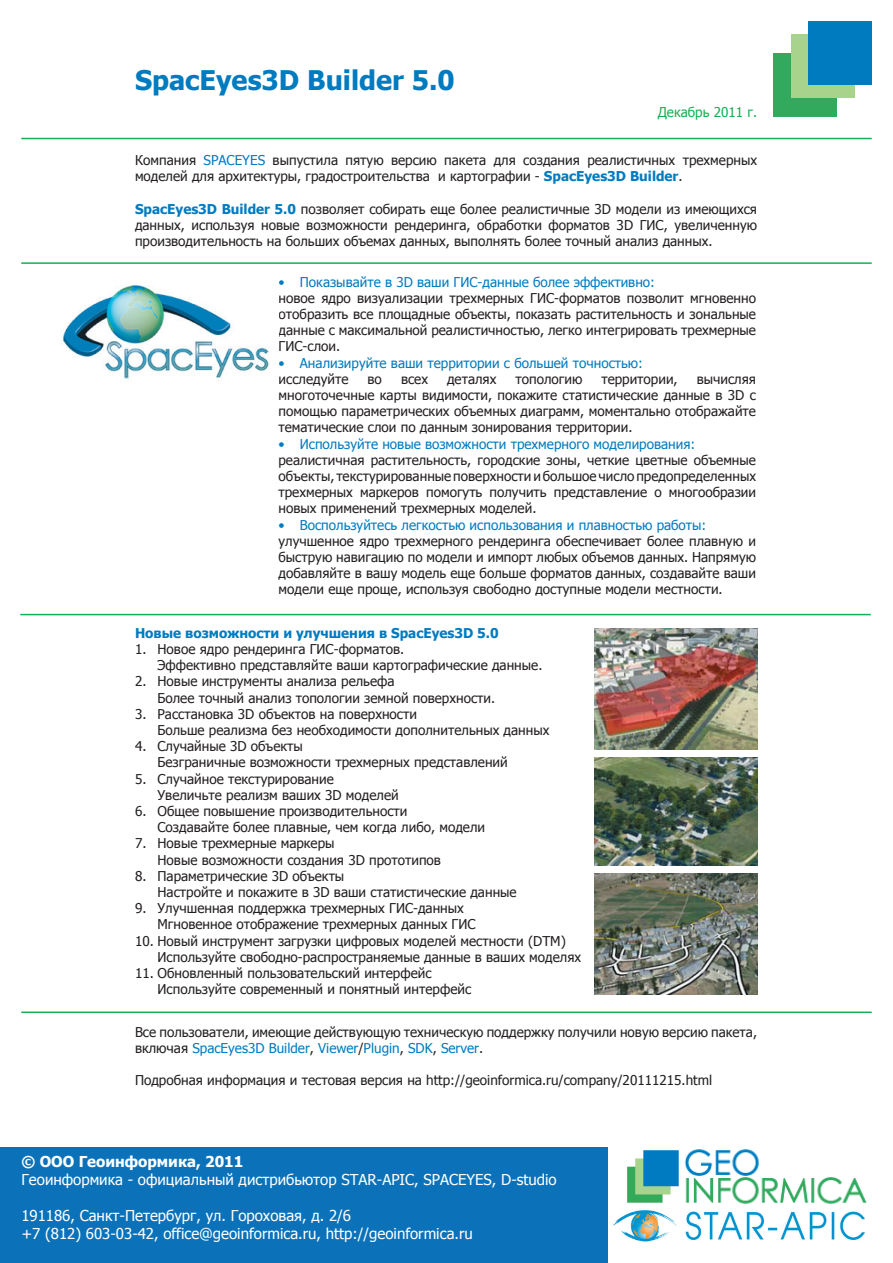
<style>
.page{position:relative;width:893px;height:1263px;background:#fff}
.page>*{position:absolute;margin:0;border:0;box-sizing:border-box;transform-origin:0 0}
.t1{font:700 27px "Tahoma";color:#007bc0}
.t2{font:15px/18px "Tahoma";color:#fff}
.t3{font:700 15px "Tahoma";color:#fff}
.t4{font:13.5px/16.2px "Tahoma";color:#231f20}
.t5{font:13.5px "Tahoma";color:#007bc0}
.t6{font:700 13.5px "Tahoma";color:#007bc0}
.t7{font:13.5px "Tahoma";color:#15b051}
.s1{color:#007bc0}
.s2{font-weight:700;color:#007bc0}
</style>
<div class="page">
<img style="left:627px;top:1149px;width:240px;height:55px">
<div style="left:0;top:1148px;width:608px;height:115px;background:#0b72ba"></div>
<img style="left:613px;top:1210px;width:252px;height:32px">
<hr style="left:21px;top:138px;width:851px;height:1px;background:#15b051">
<hr style="left:21px;top:1011px;width:851px;height:2px;background:#15b051">
<hr style="left:21px;top:262px;width:851px;height:2px;background:#15b051">
<hr style="left:20px;top:614px;width:851px;height:1px;background:#15b051">
<img style="left:63px;top:285px;width:206px;height:94px">
<img style="left:594px;top:873px;width:163px;height:122px">
<img style="left:595px;top:628px;width:163px;height:122px">
<img style="left:594px;top:758px;width:163px;height:108px">
<div style="left:773px;top:53px;width:64px;height:64px;background:#32a95c"></div>
<div style="left:791px;top:34px;width:64px;height:64px;background:#a7d38c"></div>
<div style="left:808px;top:21px;width:64px;height:64px;background:#007bc0"></div>
<h1 class="t1" style="left:135px;top:61px;width:321px">SpacEyes3D Builder 5.0</h1>
<p class="t7" style="left:658px;top:103px;width:101px">Декабрь 2011 г.</p>
<p class="t4" style="left:135px;top:152px;width:624px">Компания <span class="s1">SPACEYES</span> выпустила пятую версию пакета для создания реалистичных трехмерных моделей для архитектуры, градостроительства и картографии - <span class="s2">SpacEyes3D Builder</span>.</p>
<p class="t4" style="left:135px;top:200px;width:624px;text-align:justify"><span class="s2">SpacEyes3D Builder 5.0</span> позволяет собирать еще более реалистичные 3D модели из имеющихся данных, используя новые возможности рендеринга, обработки форматов 3D ГИС, увеличенную производительность на больших объемах данных, выполнять более точный анализ данных.</p>
<p class="t5" style="left:300px;top:273px;width:357px">Показывайте в 3D ваши ГИС-данные более эффективно:</p>
<p class="t4" style="left:279px;top:289px;width:479px;text-align:justify">новое ядро визуализации трехмерных ГИС-форматов позволит мгновенно отобразить все площадные объекты, показать растительность и зональные данные с максимальной реалистичностью, легко интегрировать трехмерные ГИС-слои.</p>
<p class="t5" style="left:300px;top:354px;width:345px">Анализируйте ваши территории с большей точностью:</p>
<p class="t4" style="left:279px;top:370px;width:71px">исследуйте</p>
<p class="t4" style="left:368px;top:370px;width:16px">во</p>
<p class="t4" style="left:401px;top:370px;width:29px">всех</p>
<p class="t4" style="left:447px;top:370px;width:51px">деталях</p>
<p class="t4" style="left:515px;top:370px;width:68px">топологию</p>
<p class="t4" style="left:601px;top:370px;width:78px">территории,</p>
<p class="t5" style="left:279px;top:273px;width:8px">•</p>
<p class="t5" style="left:279px;top:354px;width:8px">•</p>
<p class="t4" style="left:279px;top:370px;width:479px;text-align:justify;text-indent:418px">вычисляя многоточечные карты видимости, покажите статистические данные в 3D с помощью параметрических объемных диаграмм, моментально отображайте тематические слои по данным зонирования территории.</p>
<p class="t5" style="left:300px;top:435px;width:397px">Используйте новые возможности трехмерного моделирования:</p>
<p class="t4" style="left:279px;top:451px;width:479px;text-align:justify">реалистичная растительность, городские зоны, четкие цветные объемные объекты, текстурированные поверхности и большое число предопределенных трехмерных маркеров помогуть получить представление о многообразии новых применений трехмерных моделей.</p>
<p class="t5" style="left:300px;top:516px;width:408px">Воспользуйтесь легкостью использования и плавностью работы:</p>
<p class="t4" style="left:279px;top:532px;width:479px;text-align:justify">улучшенное ядро трехмерного рендеринга обеспечивает более плавную и быструю навигацию по модели и импорт любых объемов данных. Напрямую добавляйте в вашу модель еще больше форматов данных, создавайте ваши модели еще проще, используя свободно доступные модели местности.</p>
<p class="t5" style="left:279px;top:435px;width:8px">•</p>
<p class="t5" style="left:279px;top:516px;width:8px">•</p>
<p class="t6" style="left:135px;top:623px;width:365px">Новые возможности и улучшения в SpacEyes3D 5.0</p>
<p class="t4" style="left:158px;top:640px;width:386px;text-indent:-23px">1. Новое ядро рендеринга ГИС-форматов.<br>Эффективно представляйте ваши картографические данные.</p>
<p class="t4" style="left:158px;top:673px;width:339px;text-indent:-23px">2. Новые инструменты анализа рельефа<br>Более точный анализ топологии земной поверхности.</p>
<p class="t4" style="left:158px;top:705px;width:393px;text-indent:-23px">3. Расстановка 3D объектов на поверхности<br>Больше реализма без необходимости дополнительных данных</p>
<p class="t4" style="left:158px;top:738px;width:352px;text-indent:-23px">4. Случайные 3D объекты<br>Безграничные возможности трехмерных представлений</p>
<p class="t4" style="left:158px;top:770px;width:243px;text-indent:-23px">5. Случайное текстурирование<br>Увеличьте реализм ваших 3D моделей</p>
<p class="t4" style="left:158px;top:802px;width:329px;text-indent:-23px">6. Общее повышение производительности<br>Создавайте более плавные, чем когда либо, модели</p>
<p class="t4" style="left:158px;top:835px;width:285px;text-indent:-23px">7. Новые трехмерные маркеры<br>Новые возможности создания 3D прототипов</p>
<p class="t4" style="left:158px;top:867px;width:361px;text-indent:-23px">8. Параметрические 3D объекты<br>Настройте и покажите в 3D ваши статистические данные</p>
<p class="t4" style="left:158px;top:900px;width:320px;text-indent:-23px">9. Улучшенная поддержка трехмерных ГИС-данных<br>Мгновенное отображение трехмерных данных ГИС</p>
<p class="t4" style="left:158px;top:932px;width:425px;text-indent:-23px">10. Новый инструмент загрузки цифровых моделей местности (DTM)<br>Используйте свободно-распространяемые данные в ваших моделях</p>
<p class="t4" style="left:158px;top:964px;width:315px;text-indent:-23px">11. Обновленный пользовательский интерфейс<br>Используйте современный и понятный интерфейс</p>
<p class="t4" style="left:135px;top:1023px;width:624px">Все пользователи, имеющие действующую техническую поддержку получили новую версию пакета, включая <span class="s1">SpacEyes3D Builder</span>, <span class="s1">Viewer</span>/<span class="s1">Plugin</span>, <span class="s1">SDK</span>, <span class="s1">Server</span>.</p>
<p class="t4" style="left:135px;top:1072px;width:579px">Подробная информация и тестовая версия на http://geoinformica.ru/company/20111215.html</p>
<p class="t3" style="left:21px;top:1150px;width:224px">© ООО Геоинформика, 2011</p>
<p class="t2" style="left:21px;top:1169px;width:537px">Геоинформика - официальный дистрибьютор STAR-APIC, SPACEYES, D-studio</p>
<p class="t2" style="left:21px;top:1205px;width:453px">191186, Санкт-Петербург, ул. Гороховая, д. 2/6<br>+7 (812) 603-03-42, office@geoinformica.ru, http://geoinformica.ru</p>
</div>
